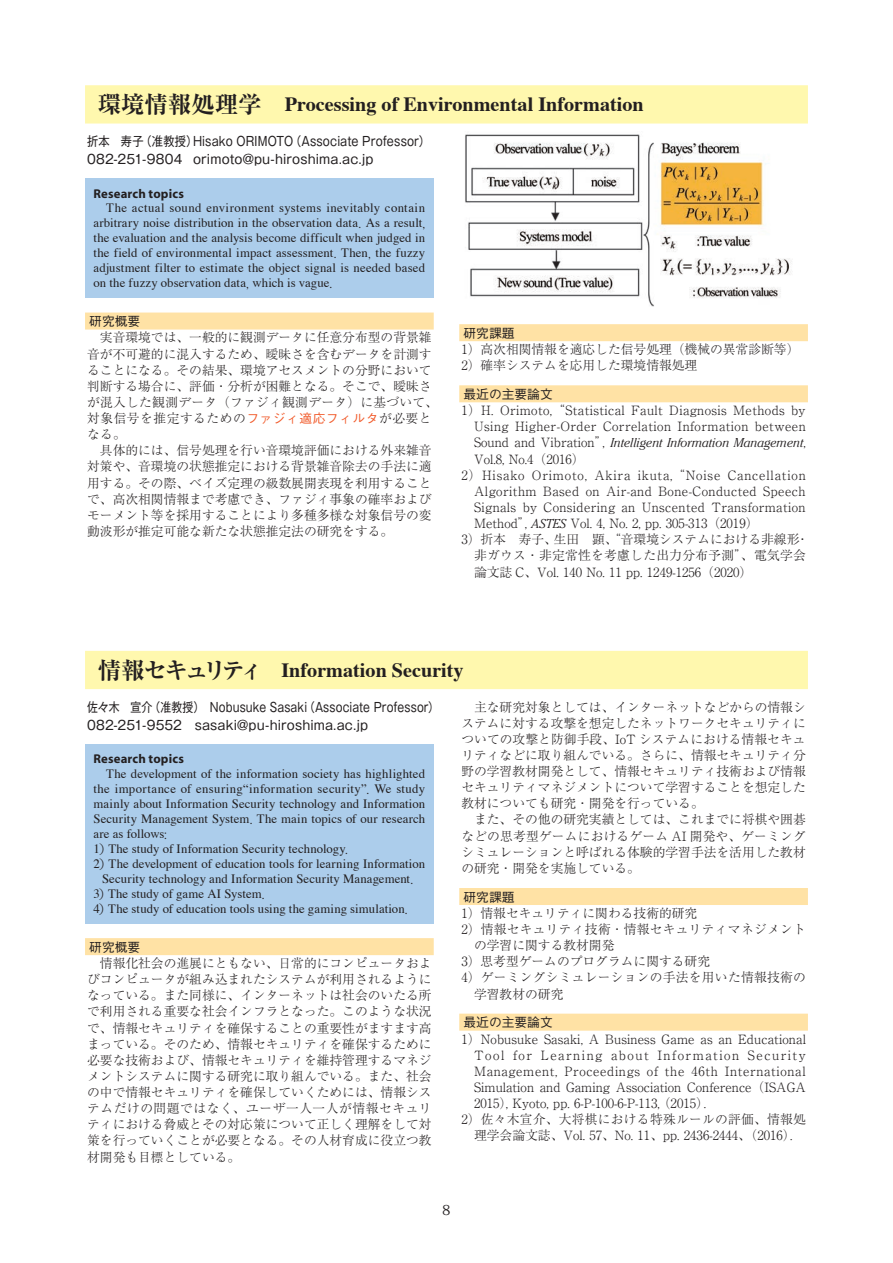
<style>
.page{position:relative;width:893px;height:1263px;background:#fff}
.page>*{position:absolute;margin:0;border:0;box-sizing:border-box;transform-origin:0 0}
.t1{font:700 20.25px "Times";color:#231f20}
.t2{font:13.8px "Koz Min Pro";color:#231f20}
.t3{font:300 12.75px/16px "Ryumin Pro";color:#231f20;text-align:justify}
.t4{font:12.75px/15px "Times";letter-spacing:.005em;color:#231f20;text-align:justify}
.t5{font:300 12.75px/16px "Ryumin Pro";letter-spacing:.03em;color:#231f20;text-align:right}
.t6{font:300 12.75px "Ryumin Pro";letter-spacing:.02em;color:#231f20}
.t7{font:12.75px/18px "Gothic MB101 Pro";letter-spacing:.01em;color:#231f20;scale:.85 1}
.t8{font:12.75px/18px "Gothic MB101 Pro";letter-spacing:.01em;color:#231f20;scale:.88 1}
.t9{font:12.75px "Times";letter-spacing:.025em;color:#231f20}
.t10{font:italic 300 12.75px "Cheltenham";color:#231f20}
.t11{font:300 12.75px "Ryumin Pro";letter-spacing:.065em;color:#231f20}
.t12{font:300 12.75px "Ryumin Pro";letter-spacing:.05em;color:#231f20}
.t13{font:300 12.75px "Ryumin Pro";letter-spacing:.035em;color:#231f20}
.t14{font:300 12.75px "Ryumin Pro";letter-spacing:.12em;color:#231f20}
.t15{font:500 12.75px "Gothic BBB Pro";color:#231f20}
.t16{font:700 12.75px "Myriad";letter-spacing:.01em;color:#231f20}
.s1{font-family:"Ryumin Pro";font-stretch:expanded;font-size:23.4px}
.s2{font-family:"Koz Min Pro"}
.s3{font-family:"Gothic BBB Pro";font-weight:500;color:#f15929}
.s4{font-family:"Ryumin Pro";font-style:normal}
.s5{font-family:"Cheltenham";font-style:italic}
</style>
<div class="page">
<div style="left:459px;top:888px;width:349px;height:17px;background:#ffe2a5"></div>
<div style="left:459px;top:1014px;width:349px;height:17px;background:#ffe2a5"></div>
<div style="left:85px;top:938px;width:349px;height:17px;background:#ffe2a5"></div>
<div style="left:85px;top:744px;width:349px;height:180px;background:#accdeb"></div>
<div style="left:85px;top:651px;width:723px;height:38px;background:#fff8ae"></div>
<div style="left:459px;top:324px;width:349px;height:17px;background:#ffe2a5"></div>
<div style="left:459px;top:385px;width:349px;height:17px;background:#ffe2a5"></div>
<div style="left:85px;top:313px;width:349px;height:17px;background:#ffe2a5"></div>
<div style="left:85px;top:178px;width:349px;height:120px;background:#accdeb"></div>
<div style="left:85px;top:85px;width:723px;height:39px;background:#fff8ae"></div>
<img style="left:465px;top:134px;width:327px;height:172px">
<h1 class="t1" style="left:98px;top:85px;width:547px"><span class="s1">環境情報処理学　</span>Processing of Environmental Information</h1>
<p class="t8" style="left:87px;top:130px;width:391px">折本　寿子（准教授）Hisako ORIMOTO（Associate Professor）<br>082-251-9804 orimoto@pu-hiroshima.ac.jp</p>
<p class="t16" style="left:94px;top:187px;width:92px">Research topics</p>
<p class="t4" style="left:94px;top:200px;width:333px;text-indent:13px">The actual sound environment systems inevitably contain arbitrary noise distribution in the observation data<span class="s2">.</span> As a result<span class="s2">, </span>the evaluation and the analysis become difficult when judged in the field of environmental impact assessment<span class="s2">.</span> Then<span class="s2">,</span> the fuzzy adjustment filter to estimate the object signal is needed based on the fuzzy observation data<span class="s2">,</span> which is vague<span class="s2">.</span></p>
<p class="t15" style="left:89px;top:311px;width:53px">研究概要</p>
<p class="t3" style="left:87px;top:329px;width:352px;text-align:left;text-indent:13px">実音環境では、一般的に観測データに任意分布型の背景雑音が不可避的に混入するため、曖昧さを含むデータを計測することになる。その結果、環境アセスメントの分野において判断する場合に、評価・分析が困難となる。そこで、曖昧さが混入した観測データ（ファジィ観測データ）に基づいて、対象信号を推定するための<span class="s3">ファジィ適応フィルタ</span>が必要となる。</p>
<p class="t3" style="left:87px;top:441px;width:346px;text-indent:13px">具体的には、信号処理を行い音環境評価における外来雑音対策や、音環境の状態推定における背景雑音除去の手法に適用する。その際、ベイズ定理の級数展開表現を利用することで、高次相関情報まで考慮でき、ファジィ事象の確率およびモーメント等を採用することにより多種多様な対象信号の変動波形が推定可能な新たな状態推定法の研究をする。</p>
<p class="t15" style="left:463px;top:323px;width:53px">研究課題</p>
<p class="t3" style="left:461px;top:340px;width:340px">1）高次相関情報を適応した信号処理（機械の異常診断等）<br>2）確率システムを応用した環境情報処理</p>
<p class="t15" style="left:463px;top:384px;width:91px">最近の主要論文</p>
<p class="t5" style="left:461px;top:401px;width:346px">1）H. Orimoto, “Statistical Fault Diagnosis Methods by<br>Using Higher-Order Correlation Information between</p>
<p class="t10" style="left:474px;top:435px;width:333px"><span class="s4">Sound and Vibration”,</span> Intelligent Information Management<span class="s4">,</span></p>
<p class="t3" style="left:474px;top:450px;width:112px">Vol.8, No.4（2016）</p>
<p class="t11" style="left:461px;top:465px;width:346px">2）Hisako Orimoto, Akira ikuta, “Noise Cancellation</p>
<p class="t13" style="left:474px;top:481px;width:333px">Algorithm Based on Air-and Bone-Conducted Speech</p>
<p class="t5" style="left:474px;top:498px;width:333px">Signals by Considering an Unscented Transformation</p>
<p class="t3" style="left:474px;top:514px;width:286px">Method”, <span class="s5">ASTES</span> Vol. 4, No. 2, pp. 305-313（2019）</p>
<p class="t3" style="left:461px;top:530px;width:349px">3）折本　寿子、生田　顕、“音環境システムにおける非線形・</p>
<p class="t6" style="left:474px;top:546px;width:333px">非ガウス・非定常性を考慮した出力分布予測”、電気学会</p>
<p class="t3" style="left:474px;top:563px;width:280px">論文誌 C、Vol. 140 No. 11 pp. 1249-1256（2020）</p>
<h1 class="t1" style="left:98px;top:650px;width:367px"><span class="s1">情報セキュリティ　</span>Information Security</h1>
<p class="t7" style="left:87px;top:696px;width:415px">佐々木　宣介（准教授）　Nobusuke Sasaki（Associate Professor）<br>082-251-9552　sasaki@pu-hiroshima.ac.jp</p>
<p class="t16" style="left:94px;top:752px;width:92px">Research topics</p>
<p class="t4" style="left:106px;top:765px;width:320px">The development of the information society has highlighted</p>
<p class="t9" style="left:94px;top:777px;width:333px">the importance of ensuring“information security”<span class="s2">.</span> We study</p>
<p class="t4" style="left:94px;top:795px;width:333px">mainly about Information Security technology and Information</p>
<p class="t4" style="left:94px;top:810px;width:333px">Security Management System<span class="s2">.</span> The main topics of our research</p>
<p class="t4" style="left:94px;top:825px;width:75px">are as follows<span class="s2">:</span></p>
<p class="t4" style="left:94px;top:840px;width:256px">1<span class="s2">）</span>The study of Information Security technology<span class="s2">.</span></p>
<p class="t4" style="left:94px;top:855px;width:333px">2<span class="s2">）</span>The development of education tools for learning Information</p>
<p class="t4" style="left:102px;top:870px;width:313px">Security technology and Information Security Management<span class="s2">.</span></p>
<p class="t4" style="left:94px;top:885px;width:173px">3<span class="s2">）</span>The study of game AI System<span class="s2">.</span></p>
<p class="t4" style="left:94px;top:900px;width:316px">4<span class="s2">）</span>The study of education tools using the gaming simulation<span class="s2">.</span></p>
<p class="t15" style="left:89px;top:937px;width:53px">研究概要</p>
<p class="t3" style="left:87px;top:954px;width:346px;text-indent:13px">情報化社会の進展にともない、日常的にコンピュータおよびコンピュータが組み込まれたシステムが利用されるようになっている。また同様に、インターネットは社会のいたる所で利用される重要な社会インフラとなった。このような状況で、情報セキュリティを確保することの重要性がますます高まっている。そのため、情報セキュリティを確保するために必要な技術および、情報セキュリティを維持管理するマネジメントシステムに関する研究に取り組んでいる。また、社会の中で情報セキュリティを確保していくためには、情報システムだけの問題ではなく、ユーザ一人一人が情報セキュリティにおける脅威とその対応策について正しく理解をして対策を行っていくことが必要となる。その人材育成に役立つ教材開発も目標としている。</p>
<p class="t3" style="left:461px;top:698px;width:346px;text-indent:13px">主な研究対象としては、インターネットなどからの情報システムに対する攻撃を想定したネットワークセキュリティについての攻撃と防御手段、IoT システムにおける情報セキュリティなどに取り組んでいる。さらに、情報セキュリティ分野の学習教材開発として、情報セキュリティ技術および情報セキュリティマネジメントについて学習することを想定した教材についても研究・開発を行っている。</p>
<p class="t3" style="left:461px;top:811px;width:346px;text-indent:13px">また、その他の研究実績としては、これまでに将棋や囲碁などの思考型ゲームにおけるゲーム AI 開発や、ゲーミングシミュレーションと呼ばれる体験的学習手法を活用した教材の研究・開発を実施している。</p>
<p class="t15" style="left:463px;top:887px;width:53px">研究課題</p>
<p class="t3" style="left:461px;top:904px;width:237px">1）情報セキュリティに関わる技術的研究</p>
<p class="t6" style="left:461px;top:919px;width:346px">2）情報セキュリティ技術・情報セキュリティマネジメント</p>
<p class="t3" style="left:474px;top:936px;width:142px">の学習に関する教材開発</p>
<p class="t3" style="left:461px;top:952px;width:250px">3）思考型ゲームのプログラムに関する研究</p>
<p class="t6" style="left:461px;top:967px;width:346px">4）ゲーミングシミュレーションの手法を用いた情報技術の</p>
<p class="t3" style="left:474px;top:985px;width:91px">学習教材の研究</p>
<p class="t15" style="left:463px;top:1012px;width:91px">最近の主要論文</p>
<p class="t3" style="left:461px;top:1030px;width:346px">1）Nobusuke Sasaki, A Business Game as an Educational</p>
<p class="t14" style="left:474px;top:1045px;width:333px">Tool for Learning about Information Security</p>
<p class="t12" style="left:474px;top:1061px;width:333px">Management, Proceedings of the 46th International</p>
<p class="t3" style="left:474px;top:1078px;width:333px">Simulation and Gaming Association Conference（ISAGA</p>
<p class="t3" style="left:474px;top:1094px;width:236px">2015）, Kyoto, pp. 6-P-100-6-P-113, （2015）.</p>
<p class="t6" style="left:461px;top:1109px;width:346px">2）佐々木宣介、大将棋における特殊ルールの評価、情報処</p>
<p class="t3" style="left:474px;top:1126px;width:323px">理学会論文誌、Vol. 57、No. 11、pp. 2436-2444、（2016）.</p>
<p class="t2" style="left:442px;top:1200px;width:10px">8</p>
</div>
